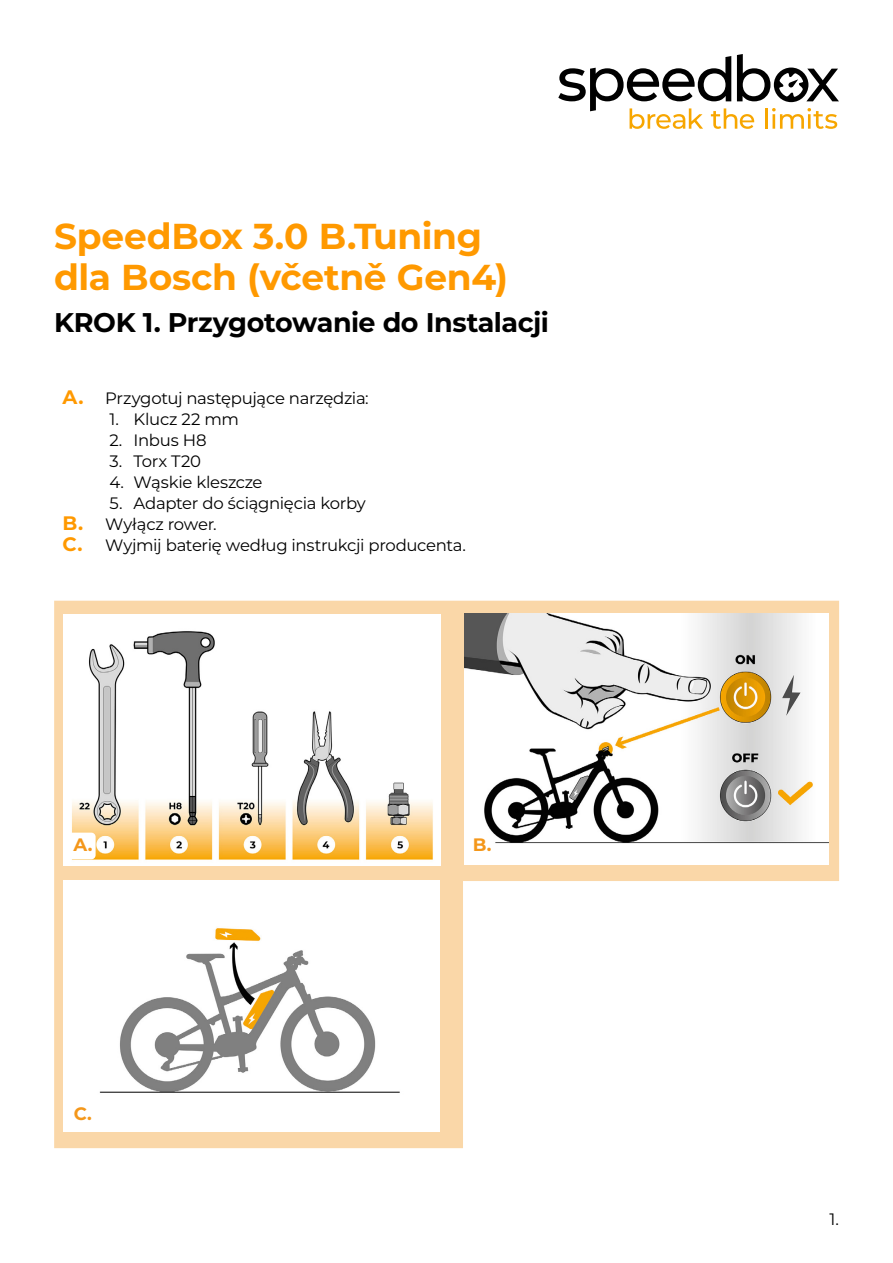
<style>
.page{position:relative;width:893px;height:1263px;background:#fff}
.page>*{position:absolute;margin:0;border:0;box-sizing:border-box;transform-origin:0 0}
.SB_typ{font:700 36px "Montserrat";letter-spacing:-.005em;color:#f90}
.Krok_nadpis{font:700 27px "Montserrat";letter-spacing:-.02em;color:#000}
.t1{font:700 18px "Montserrat";color:#f4971a}
.t2{font:16.5px "Montserrat";letter-spacing:-.02em;color:#000}
.s1{font-weight:700;font-size:19.5px;color:#f90}
</style>
<div class="page">
<svg style="left:558px;top:54px;width:281px;height:75px"></svg>
<svg style="left:54px;top:601px;width:785px;height:547px"></svg>
<img style="left:64px;top:614px;width:376px;height:251px">
<img style="left:464px;top:613px;width:365px;height:252px">
<img style="left:64px;top:881px;width:376px;height:251px">
<div style="left:66px;top:833px;width:30px;height:26px;background:#fff;border-radius:4px"></div>
<p class="SB_typ" style="left:54px;top:211px;width:429px">SpeedBox 3.0 B.Tuning</p>
<p class="SB_typ" style="left:54px;top:251px;width:456px">dla Bosch (včetně Gen4)</p>
<p class="Krok_nadpis" style="left:54px;top:303px;width:496px">KROK 1. Przygotowanie do Instalacji</p>
<p class="t2" style="left:63px;top:387px;width:308px"><span class="s1">A.</span> Przygotuj następujące narzędzia:</p>
<p class="t2" style="left:109px;top:408px;width:131px">1. Klucz 22 mm</p>
<p class="t2" style="left:109px;top:429px;width:99px">2. Inbus H8</p>
<p class="t2" style="left:109px;top:450px;width:93px">3. Torx T20</p>
<p class="t2" style="left:109px;top:471px;width:155px">4. Wąskie kleszcze</p>
<p class="t2" style="left:109px;top:492px;width:258px">5. Adapter do ściągnięcia korby</p>
<p class="t2" style="left:63px;top:513px;width:155px"><span class="s1">B.</span> Wyłącz rower.</p>
<p class="t2" style="left:63px;top:534px;width:405px"><span class="s1">C.</span> Wyjmij baterię według instrukcji producenta.</p>
<p class="t1" style="left:73px;top:832px;width:21px">A.</p>
<p class="t1" style="left:74px;top:1101px;width:20px">C.</p>
<p class="t1" style="left:473px;top:832px;width:20px">B.</p>
<p class="t2" style="left:829px;top:1207px;width:11px">1.</p>
</div>
